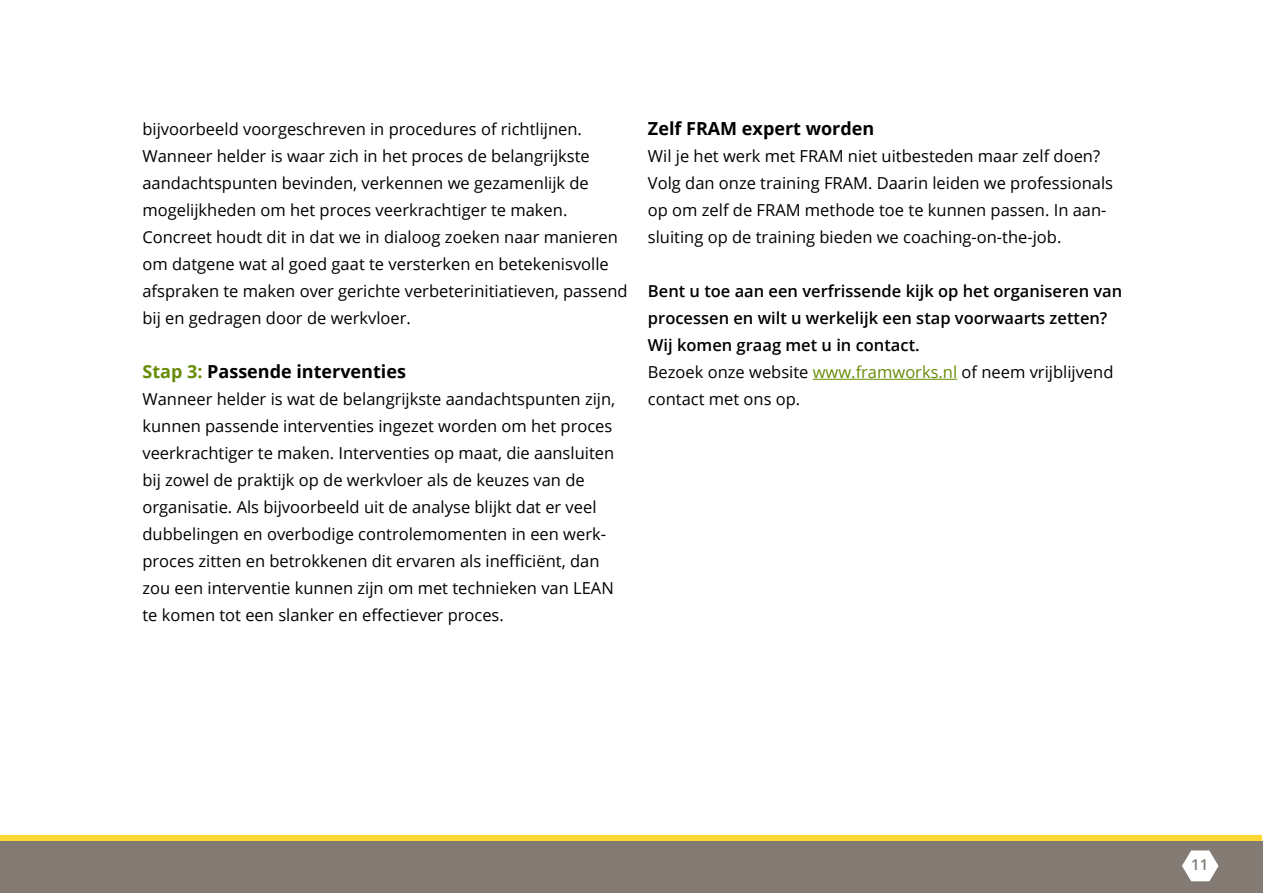
<style>
.page{position:relative;width:1263px;height:893px;background:#fff}
.page>*{position:absolute;margin:0;border:0;box-sizing:border-box;transform-origin:0 0}
.t1{font:700 18px "Open Sans";color:#000}
.t2{font:16.5px/27px "Open Sans";color:#000}
.t3{font:600 16.5px/27px "Open Sans";color:#000}
.t4{font:600 15px "Open Sans";color:#827a73}
.s1{color:#688c07}
.s2{font-weight:400}
.s3{font-weight:400;color:#688c07}
</style>
<div class="page">
<svg style="left:1px;top:835px;width:1261px;height:7px;background:#ebca3d"></svg>
<div style="left:0;top:842px;width:1263px;height:51px;background:#827a73"></div>
<svg style="left:1182px;top:850px;width:36px;height:31px"></svg>
<hr style="left:813px;top:379px;width:144px;height:1px;background:#688c07">
<p class="t2" style="left:142px;top:115px;width:487px">bijvoorbeeld voorgeschreven in procedures of richtlijnen.<br>Wanneer helder is waar zich in het proces de belangrijkste aandachtspunten bevinden, verkennen we gezamenlijk de mogelijkheden om het proces veerkrachtiger te maken.<br>Concreet houdt dit in dat we in dialoog zoeken naar manieren om datgene wat al goed gaat te versterken en betekenisvolle afspraken te maken over gerichte verbeterinitiatieven, passend bij en gedragen door de werkvloer.</p>
<p class="t1" style="left:142px;top:359px;width:265px"><span class="s1">Stap 3:</span> Passende interventies</p>
<p class="t2" style="left:142px;top:385px;width:474px">Wanneer helder is wat de belangrijkste aandachtspunten zijn, kunnen passende interventies ingezet worden om het proces veerkrachtiger te maken. Interventies op maat, die aansluiten bij zowel de praktijk op de werkvloer als de keuzes van de organisatie. Als bijvoorbeeld uit de analyse blijkt dat er veel dubbelingen en overbodige controlemomenten in een werk&shy;proces zitten en betrokkenen dit ervaren als inefficiënt, dan zou een interventie kunnen zijn om met technieken van LEAN te komen tot een slanker en effectiever proces.</p>
<p class="t1" style="left:648px;top:116px;width:228px">Zelf FRAM expert worden</p>
<p class="t2" style="left:648px;top:142px;width:467px">Wil je het werk met FRAM niet uitbesteden maar zelf doen?<br>Volg dan onze training FRAM. Daarin leiden we professionals op om zelf de FRAM methode toe te kunnen passen. In aan&shy;sluiting op de training bieden we coaching-on-the-job.</p>
<p class="t3" style="left:648px;top:277px;width:476px">Bent u toe aan een verfrissende kijk op het organiseren van processen en wilt u werkelijk een stap voorwaarts zetten?<br>Wij komen graag met u in contact.<br><span class="s2">Bezoek onze website</span> <span class="s3">www.framworks.nl</span> <span class="s2">of neem vrijblijvend contact met ons op.</span></p>
<p class="t4" style="left:1191px;top:855px;width:19px">11</p>
</div>
